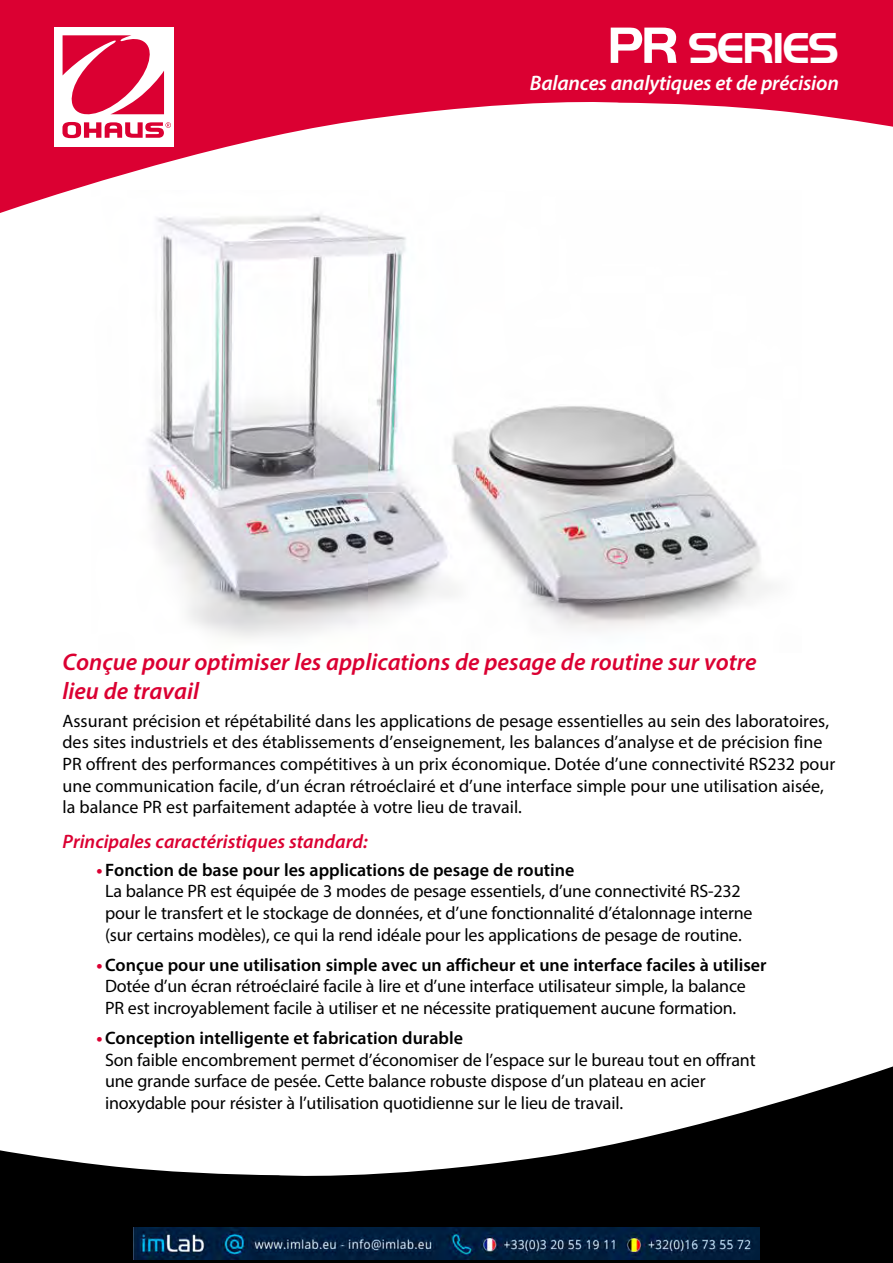
<style>
.page{position:relative;width:893px;height:1263px;background:#fff}
.page>*{position:absolute;margin:0;border:0;box-sizing:border-box;transform-origin:0 0}
.t1{font:700 45px "Handel Got D";letter-spacing:-.05em;color:#fff}
.t2{font:italic 600 24px/28.8px "Myriad Pro";color:#db0032}
.t3{font:italic 600 21px "Myriad Pro";letter-spacing:-.01em;color:#fff}
.t4{font:italic 600 19.5px "Myriad Pro";color:#db0032}
.t5{font:18px/21.6px "Myriad Pro";letter-spacing:-.01em;color:#000}
.s1{font-size:52.95px}
.s2{font-weight:700;color:#db0032}
.s3{font-weight:600}
</style>
<div class="page">
<img style="left:147px;top:220px;width:624px;height:418px">
<svg style="left:0;top:0;width:893px;height:220px;fill:#db0032"></svg>
<div style="left:54px;top:27px;width:120px;height:119px;background:#fff"></div>
<svg style="left:62px;top:35px;width:109px;height:103px"></svg>
<svg style="left:0;top:1066px;width:893px;height:197px;fill:#000"></svg>
<img style="left:134px;top:1228px;width:625px;height:32px">
<h1 class="t1" style="left:607px;top:22px;width:233px"><span class="s1">PR</span> SERIES</h1>
<p class="t3" style="left:530px;top:69px;width:311px">Balances analytiques et de précision</p>
<h2 class="t2" style="left:63px;top:647px;width:696px">Conçue pour optimiser les applications de pesage de routine sur votre lieu de travail</h2>
<p class="t5" style="left:63px;top:710px;width:774px">Assurant précision et répétabilité dans les applications de pesage essentielles au sein des laboratoires, des sites industriels et des établissements d’enseignement, les balances d’analyse et de précision fine PR offrent des performances compétitives à un prix économique. Dotée d’une connectivité RS232 pour une communication facile, d’un écran rétroéclairé et d’une interface simple pour une utilisation aisée, la balance PR est parfaitement adaptée à votre lieu de travail.</p>
<p class="t4" style="left:63px;top:829px;width:307px">Principales caractéristiques standard:</p>
<p class="t5" style="left:105px;top:859px;width:649px;text-indent:-8px"><span class="s2">•</span> <span class="s3">Fonction de base pour les applications de pesage de routine<br></span>La balance PR est équipée de 3 modes de pesage essentiels, d’une connectivité RS-232 pour le transfert et le stockage de données, et d’une fonctionnalité d’étalonnage interne (sur certains modèles), ce qui la rend idéale pour les applications de pesage de routine.</p>
<p class="t5" style="left:105px;top:953px;width:663px;text-indent:-8px"><span class="s2">•</span><span class="s3">Conçue pour une utilisation simple avec un afficheur et une interface faciles à utiliser<br></span>Dotée d’un écran rétroéclairé facile à lire et d’une interface utilisateur simple, la balance<br>PR est incroyablement facile à utiliser et ne nécessite pratiquement aucune formation.</p>
<p class="t5" style="left:105px;top:1027px;width:652px;text-indent:-8px"><span class="s2">•</span><span class="s3">Conception intelligente et fabrication durable<br></span>Son faible encombrement permet d’économiser de l’espace sur le bureau tout en offrant une grande surface de pesée. Cette balance robuste dispose d’un plateau en acier inoxydable pour résister à l’utilisation quotidienne sur le lieu de travail.</p>
</div>
